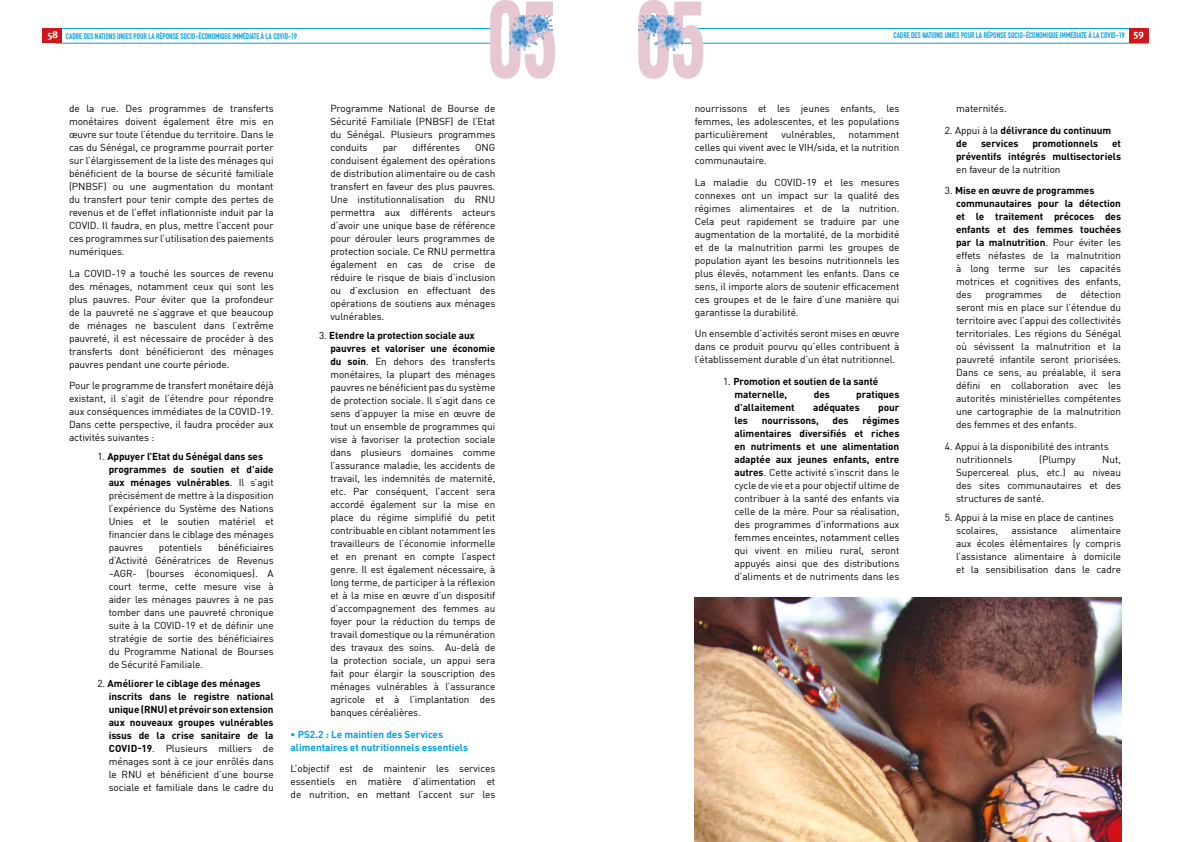
<style>
.page{position:relative;width:1191px;height:842px;background:#fff}
.page>*{position:absolute;margin:0;border:0;box-sizing:border-box;transform-origin:0 0}
.t1{font:10px/13px "DIN";letter-spacing:-.005em;color:#000;text-align:justify}
.t2{font:700 10px/13px "DIN Pro";letter-spacing:-.005em;color:#000}
.t3{font:700 10px/13px "DIN Pro";letter-spacing:-.005em;color:#009fe3}
.t4{font:700 10px "Meta";color:#fff}
.t5{font:700 8px "DIN Condensed";color:#009fe3}
.s1{font-family:"DIN";font-weight:400}
.s2{font-family:"DIN Pro";font-weight:700}
</style>
<div class="page">
<hr style="left:673px;top:43px;width:475px;height:1px;background:#009fe3">
<hr style="left:673px;top:28px;width:475px;height:1px;background:#009fe3">
<hr style="left:56px;top:43px;width:465px;height:1px;background:#009fe3">
<hr style="left:56px;top:28px;width:465px;height:1px;background:#009fe3">
<div style="left:43px;top:28px;width:19px;height:15px;background:#cd171a"></div>
<div style="left:1128px;top:28px;width:20px;height:15px;background:#cd171a"></div>
<svg style="left:638px;top:0;width:65px;height:79px"></svg>
<svg style="left:490px;top:0;width:65px;height:79px"></svg>
<img style="left:694px;top:597px;width:427px;height:245px">
<div style="left:501px;top:28px;width:8px;height:19px;background:#fff"></div>
<p class="t5" style="left:66px;top:31px;width:233px">CADRE DES NATIONS UNIES POUR LA RÉPONSE SOCIO-ÉCONOMIQUE IMMÉDIATE À LA COVID-19</p>
<p class="t5" style="left:893px;top:30px;width:233px">CADRE DES NATIONS UNIES POUR LA RÉPONSE SOCIO-ÉCONOMIQUE IMMÉDIATE À LA COVID-19</p>
<p class="t4" style="left:47px;top:29px;width:12px">58</p>
<p class="t4" style="left:1133px;top:28px;width:12px">59</p>
<p class="t1" style="left:69px;top:102px;width:206px">de la rue. Des programmes de transferts monétaires doivent également être mis en œuvre sur toute l’étendue du territoire. Dans le cas du Sénégal, ce programme pourrait porter sur l’élargissement de la liste des ménages qui bénéficient de la bourse de sécurité familiale (PNBSF) ou une augmentation du montant du transfert pour tenir compte des pertes de revenus et de l’effet inflationniste induit par la COVID. Il faudra, en plus, mettre l’accent pour ces programmes sur l’utilisation des paiements numériques.</p>
<p class="t1" style="left:69px;top:267px;width:206px">La COVID-19 a touché les sources de revenu des ménages, notamment ceux qui sont les plus pauvres. Pour éviter que la profondeur de la pauvreté ne s’aggrave et que beaucoup de ménages ne basculent dans l’extrême pauvreté, il est nécessaire de procéder à des transferts dont bénéficieront des ménages pauvres pendant une courte période.</p>
<p class="t1" style="left:69px;top:379px;width:206px">Pour le programme de transfert monétaire déjà existant, il s’agit de l’étendre pour répondre aux conséquences immédiates de la COVID-19.<br>Dans cette perspective, il faudra procéder aux activités suivantes :</p>
<p class="t2" style="left:109px;top:449px;width:166px;text-indent:-11px"><span class="s1">1.</span> Appuyer l’Etat du Sénégal dans ses programmes de soutien et d’aide aux ménages vulnérables<span class="s1">. Il s’agit</span></p>
<p class="t1" style="left:109px;top:489px;width:166px">précisément de mettre à la disposition l’expérience du Système des Nations Unies et le soutien matériel et financier dans le ciblage des ménages pauvres</p>
<p class="t1" style="left:109px;top:541px;width:166px;text-indent:109px">bénéficiaires d’Activité Génératrices de Revenus –AGR- (bourses économiques). A court terme, cette mesure vise à aider les ménages pauvres à ne pas tomber dans une pauvreté chronique suite à la COVID-19 et de définir une stratégie de sortie des bénéficiaires du Programme National de Bourses de Sécurité Familiale.</p>
<p class="t2" style="left:109px;top:675px;width:166px;text-indent:-11px"><span class="s1">2.</span> Améliorer le ciblage des ménages inscrits dans le registre national unique (RNU) et prévoir son extension aux nouveaux groupes vulnérables issus de la crise sanitaire de la</p>
<p class="t1" style="left:109px;top:741px;width:166px"><span class="s2">COVID-19</span>. Plusieurs milliers de ménages sont à ce jour enrôlés dans le RNU et bénéficient d’une bourse sociale et familiale dans le cadre du</p>
<p class="t1" style="left:159px;top:541px;width:45px">potentiels</p>
<p class="t1" style="left:330px;top:102px;width:166px">Programme National de Bourse de Sécurité Familiale (PNBSF) de l’Etat du Sénégal. Plusieurs programmes conduits</p>
<p class="t1" style="left:383px;top:141px;width:16px">par</p>
<p class="t1" style="left:412px;top:141px;width:49px">différentes</p>
<p class="t1" style="left:330px;top:141px;width:166px;text-indent:145px">ONG conduisent également des opérations de distribution alimentaire ou de cash transfert en faveur des plus pauvres.<br>Une institutionnalisation du RNU permettra aux différents acteurs d’avoir une unique base de référence pour dérouler leurs programmes de protection sociale. Ce RNU permettra également en cas de crise de réduire le risque de biais d’inclusion ou d’exclusion en effectuant des opérations de soutiens aux ménages vulnérables.</p>
<p class="t2" style="left:330px;top:328px;width:166px;text-indent:-11px"><span class="s1">3.</span> Etendre la protection sociale aux pauvres et valoriser une économie</p>
<p class="t1" style="left:330px;top:355px;width:166px"><span class="s2">du soin</span>. En dehors des transferts monétaires, la plupart des ménages pauvres ne bénéficient pas du système de protection sociale. Il s’agit dans ce sens d’appuyer la mise en œuvre de tout un ensemble de programmes qui vise à favoriser la protection sociale dans plusieurs domaines comme l’assurance maladie, les accidents de travail, les indemnités de maternité, etc. Par conséquent, l’accent sera accordé également sur la mise en place du régime simplifié du petit contribuable en ciblant notamment les travailleurs de l’économie informelle et en prenant en compte l’aspect genre. Il est également nécessaire, à long terme, de participer à la réflexion et à la mise en œuvre d’un dispositif d’accompagnement des femmes au foyer pour la réduction du temps de travail domestique ou la rémunération des travaux des soins. Au-delà de la protection sociale, un appui sera fait pour élargir la souscription des ménages vulnérables à l’assurance agricole et à l’implantation des banques céréalières.</p>
<p class="t3" style="left:291px;top:726px;width:179px">• PS2.2 : Le maintien des Services alimentaires et nutritionnels essentiels</p>
<p class="t1" style="left:291px;top:762px;width:206px">L’objectif est de maintenir les services essentiels en matière d’alimentation et de nutrition, en mettant l’accent sur les</p>
<p class="t1" style="left:694px;top:102px;width:206px">nourrissons et les jeunes enfants, les femmes, les adolescentes, et les populations particulièrement</p>
<p class="t1" style="left:781px;top:128px;width:55px">vulnérables,</p>
<p class="t1" style="left:694px;top:128px;width:206px;text-indent:154px">notamment celles qui vivent avec le VIH/sida, et la nutrition communautaire.</p>
<p class="t1" style="left:694px;top:176px;width:206px">La maladie du COVID-19 et les mesures connexes ont un impact sur la qualité des régimes alimentaires et de la nutrition.<br>Cela peut rapidement se traduire par une augmentation de la mortalité, de la morbidité et de la malnutrition parmi les groupes de population ayant les besoins nutritionnels les plus élevés, notamment les enfants. Dans ce sens, il importe alors de soutenir efficacement ces groupes et de le faire d’une manière qui garantisse la durabilité.</p>
<p class="t1" style="left:694px;top:327px;width:206px">Un ensemble d’activités seront mises en œuvre dans ce produit pourvu qu’elles contribuent à l’établissement durable d’un état nutritionnel.</p>
<p class="t2" style="left:734px;top:374px;width:145px;text-indent:-11px"><span class="s1">1.</span> Promotion et soutien de la santé maternelle,</p>
<p class="t2" style="left:814px;top:387px;width:18px">des</p>
<p class="t2" style="left:856px;top:387px;width:45px">pratiques</p>
<p class="t2" style="left:734px;top:400px;width:62px">d’allaitement</p>
<p class="t2" style="left:813px;top:400px;width:48px">adéquates</p>
<p class="t2" style="left:878px;top:400px;width:23px">pour</p>
<p class="t2" style="left:734px;top:413px;width:15px">les</p>
<p class="t2" style="left:761px;top:413px;width:59px">nourrissons,</p>
<p class="t2" style="left:832px;top:413px;width:18px">des</p>
<p class="t2" style="left:734px;top:413px;width:166px;text-align:justify;text-indent:128px">régimes alimentaires diversifiés et riches en nutriments et une alimentation adaptée aux jeunes enfants, entre</p>
<p class="t1" style="left:734px;top:466px;width:166px"><span class="s2">autres</span>. Cette activité s’inscrit dans le cycle de vie et a pour objectif ultime de contribuer à la santé des enfants via celle de la mère. Pour sa réalisation, des programmes d’informations aux femmes enceintes, notamment celles qui vivent en milieu rural, seront appuyés ainsi que des distributions d’aliments et de nutriments dans les</p>
<p class="t1" style="left:956px;top:102px;width:52px">maternités.</p>
<p class="t2" style="left:956px;top:123px;width:157px;text-indent:-11px"><span class="s1">2. Appui à la</span> délivrance du continuum de</p>
<p class="t2" style="left:981px;top:136px;width:39px">services</p>
<p class="t2" style="left:1032px;top:136px;width:67px">promotionnels</p>
<p class="t2" style="left:956px;top:136px;width:166px;text-align:right">et<br>préventifs intégrés multisectoriels</p>
<p class="t1" style="left:956px;top:163px;width:106px">en faveur de la nutrition</p>
<p class="t2" style="left:956px;top:183px;width:166px;text-indent:-11px"><span class="s1">3.</span> Mise en œuvre de programmes communautaires pour la détection et le traitement précoces des enfants et des femmes touchées par la malnutrition<span class="s1">. Pour éviter les</span></p>
<p class="t1" style="left:956px;top:249px;width:166px">effets néfastes de la malnutrition à long terme sur les capacités motrices et cognitives des enfants, des</p>
<p class="t1" style="left:956px;top:288px;width:166px;text-indent:124px">détection seront mis en place sur l’étendue du territoire avec l’appui des collectivités territoriales. Les régions du Sénégal où sévissent la malnutrition et la pauvreté infantile seront priorisées.<br>Dans ce sens, au préalable, il sera défini en collaboration avec les autorités ministérielles compétentes une cartographie de la malnutrition des femmes et des enfants.</p>
<p class="t1" style="left:956px;top:440px;width:154px;text-indent:-11px">4. Appui à la disponibilité des intrants nutritionnels</p>
<p class="t1" style="left:985px;top:288px;width:58px">programmes</p>
<p class="t1" style="left:1056px;top:288px;width:12px">de</p>
<p class="t1" style="left:1039px;top:453px;width:38px">(Plumpy</p>
<p class="t1" style="left:956px;top:453px;width:166px;text-indent:146px">Nut, Supercereal plus, etc.) au niveau des sites communautaires et des structures de santé.</p>
<p class="t1" style="left:956px;top:510px;width:159px;text-indent:-11px">5. Appui à la mise en place de cantines scolaires,</p>
<p class="t1" style="left:956px;top:523px;width:166px;text-indent:115px">alimentaire aux écoles élémentaires (y compris l’assistance alimentaire à domicile et la sensibilisation dans le cadre</p>
<p class="t1" style="left:1011px;top:523px;width:48px">assistance</p>
</div>
